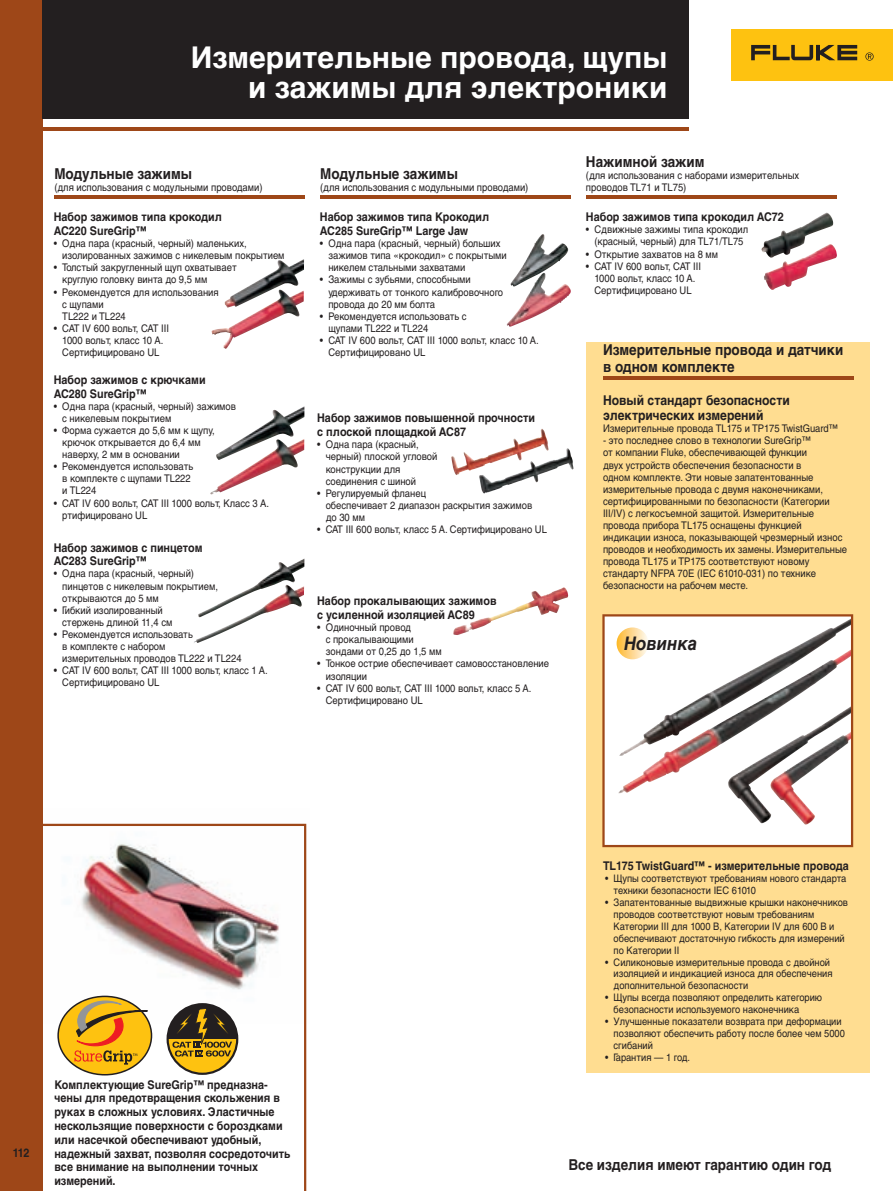
<style>
.page{position:relative;width:893px;height:1191px;background:#fff}
.page>*{position:absolute;margin:0;border:0;box-sizing:border-box;transform-origin:0 0}
.t1{font:700 30px/30px "Helvetica LT Std";color:#fff;text-align:right}
.t2{font:italic 700 18.75px "Helvetica LT Std";color:#231f20;scale:.9 1}
.t3{font:700 15px/17.2px "Helvetica LT Std";color:#231f20;scale:.9 1}
.t4{font:700 13.5px/15.5px "Helvetica LT Std";color:#231f20;scale:.9 1}
.t5{font:700 12px/13.8px "Helvetica LT Std";color:#231f20;scale:.9 1}
.t6{font:10.5px/12.1px "Helvetica LT Std";color:#231f20;scale:.9 1}
.t7{font:10.35px/11.9px "Helvetica LT Std";color:#231f20;scale:.9 1}
</style>
<div class="page">
<div style="left:586px;top:342px;width:284px;height:731px;background:#ffdd91"></div>
<div style="left:731px;top:30px;width:162px;height:51px;background:#fec210"></div>
<hr style="left:0;top:128px;width:689px;height:3px;background:#9e4718">
<svg style="left:751px;top:45px;width:106px;height:15px"></svg>
<svg style="left:865px;top:52px;width:9px;height:9px"></svg>
<hr style="left:54px;top:196px;width:251px;height:3px;background:#9e4718">
<hr style="left:320px;top:196px;width:251px;height:3px;background:#9e4718">
<hr style="left:586px;top:196px;width:251px;height:3px;background:#9e4718">
<hr style="left:603px;top:376px;width:251px;height:3px;background:#9e4718">
<img style="left:212px;top:259px;width:92px;height:90px">
<img style="left:210px;top:406px;width:94px;height:88px">
<img style="left:194px;top:559px;width:110px;height:84px">
<img style="left:507px;top:234px;width:61px;height:93px">
<img style="left:451px;top:429px;width:91px;height:46px">
<img style="left:453px;top:587px;width:110px;height:48px">
<img style="left:761px;top:213px;width:76px;height:77px">
<svg style="left:43px;top:823px;width:263px;height:368px"></svg>
<svg style="left:57px;top:995px;width:95px;height:80px"></svg>
<svg style="left:167px;top:1003px;width:71px;height:71px"></svg>
<svg style="left:602px;top:614px;width:251px;height:233px;background:#ddd4d2"></svg>
<svg style="left:617px;top:627px;width:31px;height:32px"></svg>
<div style="left:0;top:0;width:43px;height:1191px;background:#9e4718"></div>
<div style="left:43px;top:0;width:646px;height:119px;background:#231f20"></div>
<h1 class="t1" style="left:191px;top:45px;width:478px">Измерительные провода, щупы и зажимы для электроники</h1>
<h3 class="t3" style="left:54px;top:166px;width:155px">Модульные зажимы</h3>
<p class="t6" style="left:54px;top:182px;width:233px">(для использования с модульными проводами)</p>
<p class="t5" style="left:54px;top:211px;width:189px">Набор зажимов типа крокодил<br>AC220 SureGrip™</p>
<p class="t6" style="left:62px;top:238px;width:249px;text-indent:-9px">• Одна пара (красный, черный) маленьких, изолированных зажимов с никелевым покрытием</p>
<p class="t6" style="left:62px;top:262px;width:195px;text-indent:-9px">• Толстый закругленный щуп охватывает круглую головку винта до 9,5 мм</p>
<p class="t6" style="left:62px;top:287px;width:175px;text-indent:-9px">• Рекомендуется для использования с щупами<br>TL222 и TL224</p>
<p class="t6" style="left:54px;top:323px;width:130px;text-align:center">• CAT IV 600 вольт, CAT III<br>1000 вольт, класс 10 A.<br>Сертифицировано UL</p>
<p class="t5" style="left:54px;top:374px;width:170px">Набор зажимов с крючками<br>AC280 SureGrip™</p>
<p class="t6" style="left:62px;top:401px;width:195px;text-indent:-9px">• Одна пара (красный, черный) зажимов с никелевым покрытием</p>
<p class="t6" style="left:62px;top:425px;width:171px;text-indent:-9px">• Форма сужается до 5,6 мм к щупу, крючок открывается до 6,4 мм наверху, 2 мм в основании</p>
<p class="t6" style="left:62px;top:461px;width:147px;text-indent:-9px">• Рекомендуется использовать в комплекте с щупами TL222 и TL224</p>
<p class="t6" style="left:62px;top:497px;width:231px;text-indent:-9px">• CAT IV 600 вольт, CAT III 1000 вольт, Класс 3 A. ртифицировано UL</p>
<p class="t5" style="left:54px;top:541px;width:167px">Набор зажимов с пинцетом<br>AC283 SureGrip™</p>
<p class="t6" style="left:62px;top:568px;width:175px;text-indent:-9px">• Одна пара (красный, черный) пинцетов с никелевым покрытием, открываются до 5 мм</p>
<p class="t6" style="left:62px;top:605px;width:124px;text-indent:-9px">• Гибкий изолированный стержень длиной 11,4 см</p>
<p class="t6" style="left:62px;top:629px;width:201px;text-indent:-9px">• Рекомендуется использовать<br>в комплекте с набором<br>измерительных проводов TL222 и TL224</p>
<p class="t6" style="left:62px;top:665px;width:230px;text-indent:-9px">• CAT IV 600 вольт, CAT III 1000 вольт, класс 1 A.<br>Сертифицировано UL</p>
<h3 class="t3" style="left:320px;top:166px;width:155px">Модульные зажимы</h3>
<p class="t6" style="left:320px;top:182px;width:233px">(для использования с модульными проводами)</p>
<p class="t5" style="left:320px;top:211px;width:190px">Набор зажимов типа Крокодил<br>AC285 SureGrip™ Large Jaw</p>
<p class="t6" style="left:328px;top:238px;width:200px;text-indent:-9px">• Одна пара (красный, черный) больших зажимов типа «крокодил» с покрытыми никелем стальными захватами</p>
<p class="t6" style="left:328px;top:275px;width:196px;text-indent:-9px">• Зажимы с зубьями, способными удерживать от тонкого калибровочного провода до 20 мм болта</p>
<p class="t6" style="left:328px;top:311px;width:155px;text-indent:-9px">• Рекомендуется использовать с щупами TL222 и TL224</p>
<p class="t6" style="left:328px;top:335px;width:235px;text-indent:-9px">• CAT IV 600 вольт, CAT III 1000 вольт, класс 10 А.<br>Сертифицировано UL</p>
<p class="t5" style="left:317px;top:412px;width:244px">Набор зажимов повышенной прочности с плоской площадкой AC87</p>
<p class="t6" style="left:326px;top:439px;width:126px;text-indent:-9px">• Одна пара (красный, черный) плоской угловой конструкции для соединения с шиной</p>
<p class="t6" style="left:326px;top:488px;width:231px;text-indent:-9px">• Регулируемый фланец<br>обеспечивает 2 диапазон раскрытия зажимов до 30 мм</p>
<p class="t6" style="left:317px;top:524px;width:257px">• CAT III 600 вольт, класс 5 A. Сертифицировано UL</p>
<p class="t5" style="left:317px;top:595px;width:201px">Набор прокалывающих зажимов с усиленной изоляцией AC89</p>
<p class="t6" style="left:326px;top:622px;width:130px;text-indent:-9px">• Одиночный провод<br>с прокалывающими зондами от 0,25 до 1,5 мм</p>
<p class="t6" style="left:326px;top:658px;width:250px;text-indent:-9px">• Тонкое острие обеспечивает самовосстановление изоляции</p>
<p class="t6" style="left:326px;top:683px;width:230px;text-indent:-9px">• CAT IV 600 вольт, CAT III 1000 вольт, класс 5 A.<br>Сертифицировано UL</p>
<h3 class="t3" style="left:586px;top:154px;width:133px">Нажимной зажим</h3>
<p class="t6" style="left:586px;top:170px;width:238px">(для использования с наборами измерительных проводов TL71 и TL75)</p>
<p class="t5" style="left:586px;top:211px;width:221px">Набор зажимов типа крокодил AC72</p>
<p class="t6" style="left:586px;top:224px;width:182px;text-align:center">• Сдвижные зажимы типа крокодил (красный, черный) для TL71/TL75</p>
<p class="t6" style="left:586px;top:249px;width:148px">• Открытие захватов на 8 мм</p>
<p class="t6" style="left:586px;top:261px;width:130px;text-align:center">• CAT IV 600 вольт, CAT III<br>1000 вольт, класс 10 A.<br>Сертифицировано UL</p>
<h3 class="t3" style="left:603px;top:342px;width:268px">Измерительные провода и датчики в одном комплекте</h3>
<p class="t4" style="left:603px;top:393px;width:209px">Новый стандарт безопасности электрических измерений</p>
<p class="t6" style="left:603px;top:423px;width:263px">Измерительные провода TL175 и TP175 TwistGuard™</p>
<p class="t6" style="left:603px;top:435px;width:273px">- это последнее слово в технологии SureGrip™<br>от компании Fluke, обеспечивающей функции<br>двух устройств обеспечения безопасности в<br>одном комплекте. Эти новые запатентованные измерительные провода с двумя наконечниками, сертифицированными по безопасности (Категории III/IV) с легкосъемной защитой. Измерительные провода прибора TL175 оснащены функцией индикации износа, показывающей чрезмерный износ проводов и необходимость их замены. Измерительные провода TL175 и TP175 соответствуют новому стандарту NFPA 70E (IEC 61010-031) по технике безопасности на рабочем месте.</p>
<h2 class="t2" style="left:624px;top:636px;width:83px">Новинка</h2>
<p class="t5" style="left:13px;top:1147px;width:20px">112</p>
<p class="t5" style="left:54px;top:1078px;width:264px">Комплектующие SureGrip™ предназна&shy;чены для предотвращения скольжения в руках в сложных условиях. Эластичные нескользящие поверхности с бороздками или насечкой обеспечивают удобный, надежный захват, позволяя сосредоточить все внимание на выполнении точных измерений.</p>
<p class="t5" style="left:603px;top:860px;width:275px">TL175 TwistGuard™ - измерительные провода</p>
<p class="t7" style="left:614px;top:873px;width:260px;text-indent:-9px">• Щупы соответствуют требованиям нового стандарта техники безопасности IEC 61010</p>
<p class="t7" style="left:614px;top:897px;width:262px;text-indent:-9px">• Запатентованные выдвижные крышки наконечников проводов соответствуют новым требованиям Категории III для 1000 В, Категории IV для 600 В и обеспечивают достаточную гибкость для измерений по Категории II</p>
<p class="t7" style="left:614px;top:956px;width:245px;text-indent:-9px">• Силиконовые измерительные провода с двойной изоляцией и индикацией износа для обеспечения дополнительной безопасности</p>
<p class="t7" style="left:614px;top:992px;width:233px;text-indent:-9px">• Щупы всегда позволяют определить категорию безопасности используемого наконечника</p>
<p class="t7" style="left:614px;top:1016px;width:258px;text-indent:-9px">• Улучшенные показатели возврата при деформации позволяют обеспечить работу после более чем 5000 сгибаний</p>
<p class="t7" style="left:605px;top:1052px;width:96px">• Гарантия — 1 год.</p>
<h3 class="t3" style="left:568px;top:1157px;width:294px">Все изделия имеют гарантию один год</h3>
</div>
